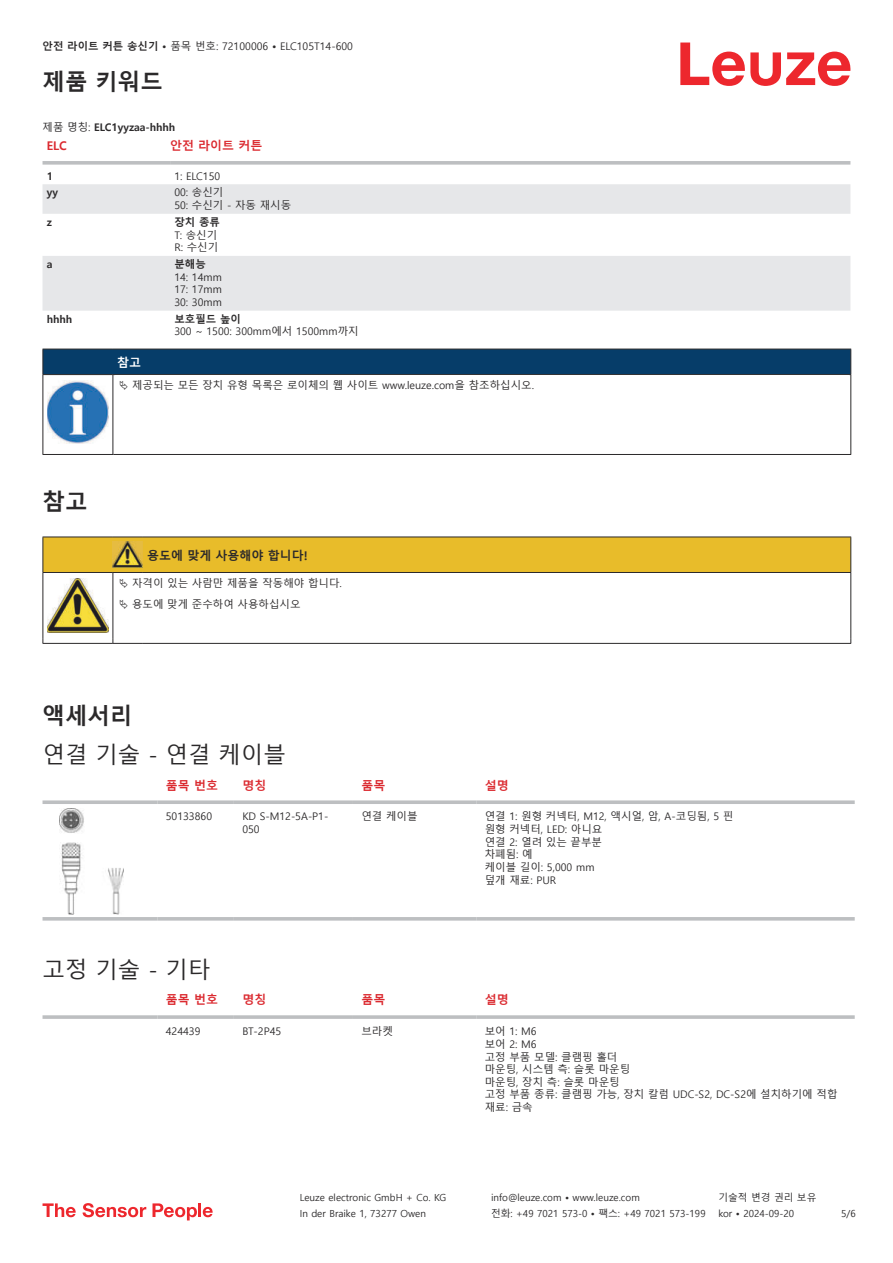
<style>
.page{position:relative;width:893px;height:1263px;background:#fff}
.page>*{position:absolute;margin:0;border:0;box-sizing:border-box;transform-origin:0 0}
.t1{font:22.5px "Malgun Gothic";color:#2b292a}
.t2{font:700 22.5px "Malgun Gothic";color:#2b292a}
.t3{font:700 12px "Malgun Gothic";color:#db2a30}
.t4{font:700 12px "Malgun Gothic";color:#2b292a}
.t5{font:700 12px "Malgun Gothic";color:#fff}
.t6{font:10.5px/12.6px "Malgun Gothic";color:#2b292a}
.t7{font:700 10.5px "Malgun Gothic";color:#2b292a}
.t8{font:9.75px "Malgun Gothic";color:#2b292a}
.s1{font-weight:700}
.s2{font-weight:400}
</style>
<div class="page">
<svg style="left:680px;top:43px;width:170px;height:43px"></svg>
<svg style="left:43px;top:184px;width:807px;height:127px;fill:#e6e7e9"></svg>
<svg style="left:43px;top:161px;width:127px;height:4px"></svg>
<svg style="left:170px;top:161px;width:680px;height:4px;background:#c3c5c7"></svg>
<svg style="left:43px;top:800px;width:114px;height:4px"></svg>
<svg style="left:157px;top:800px;width:77px;height:4px"></svg>
<svg style="left:234px;top:800px;width:119px;height:4px"></svg>
<svg style="left:353px;top:800px;width:123px;height:4px"></svg>
<svg style="left:476px;top:800px;width:379px;height:4px;background:#c4c6c7"></svg>
<svg style="left:43px;top:917px;width:114px;height:4px"></svg>
<svg style="left:157px;top:917px;width:77px;height:4px"></svg>
<svg style="left:234px;top:917px;width:119px;height:4px"></svg>
<svg style="left:353px;top:917px;width:123px;height:4px"></svg>
<svg style="left:476px;top:917px;width:379px;height:4px;background:#c3c5c7"></svg>
<img style="left:59px;top:808px;width:65px;height:106px">
<svg style="left:43px;top:1015px;width:114px;height:4px"></svg>
<hr style="left:157px;top:1015px;width:77px;height:4px;background:#c5c6c8">
<svg style="left:234px;top:1015px;width:119px;height:4px"></svg>
<svg style="left:353px;top:1015px;width:123px;height:4px"></svg>
<hr style="left:476px;top:1015px;width:379px;height:4px;background:#c5c6c8">
<svg style="left:43px;top:1203px;width:33px;height:14px"></svg>
<svg style="left:83px;top:1203px;width:63px;height:14px"></svg>
<svg style="left:153px;top:1203px;width:44px;height:17px"></svg>
<hr style="left:198px;top:1203px;width:3px;height:14px;background:#ed272d">
<svg style="left:203px;top:1207px;width:10px;height:10px"></svg>
<div style="left:43px;top:349px;width:808px;height:26px;background:#063d69"></div>
<hr style="left:113px;top:374px;width:738px;height:1px;background:#2b292a">
<hr style="left:43px;top:375px;width:1px;height:75px;background:#2b292a">
<hr style="left:113px;top:375px;width:1px;height:75px;background:#2b292a">
<hr style="left:850px;top:375px;width:1px;height:75px;background:#2b292a">
<hr style="left:43px;top:454px;width:70px;height:1px;background:#2b292a">
<hr style="left:113px;top:454px;width:738px;height:1px;background:#2b292a">
<img style="left:47px;top:381px;width:61px;height:63px">
<svg style="left:44px;top:614px;width:806px;height:29px"></svg>
<hr style="left:43px;top:573px;width:1px;height:66px;background:#2b292a">
<hr style="left:113px;top:573px;width:1px;height:66px;background:#2b292a">
<hr style="left:850px;top:573px;width:1px;height:66px;background:#2b292a">
<hr style="left:43px;top:643px;width:70px;height:1px;background:#2b292a">
<hr style="left:113px;top:643px;width:30px;height:1px;background:#2b292a">
<hr style="left:143px;top:643px;width:708px;height:1px;background:#2b292a">
<img style="left:47px;top:614px;width:61px;height:19px">
<svg style="left:43px;top:537px;width:808px;height:77px"></svg>
<p class="t6" style="left:43px;top:40px;width:312px"><span class="s1">안전 라이트 커튼 송신기 •</span> 품목 번호: 72100006 <span class="s1">•</span> ELC105T14-600</p>
<h1 class="t2" style="left:43px;top:69px;width:122px">제품 키워드</h1>
<p class="t7" style="left:43px;top:120px;width:134px"><span class="s2">제품 명칭:</span> ELC1yyzaa-hhhh</p>
<p class="t3" style="left:47px;top:139px;width:21px">ELC</p>
<p class="t3" style="left:170px;top:139px;width:94px">안전 라이트 커튼</p>
<p class="t7" style="left:47px;top:169px;width:8px">1</p>
<p class="t6" style="left:174px;top:170px;width:47px">1: ELC150</p>
<p class="t7" style="left:47px;top:186px;width:13px">yy</p>
<p class="t6" style="left:174px;top:187px;width:118px">00: 송신기<br>50: 수신기 - 자동 재시동</p>
<p class="t7" style="left:47px;top:216px;width:7px">z</p>
<p class="t7" style="left:174px;top:216px;width:47px">장치 종류</p>
<p class="t6" style="left:174px;top:229px;width:45px">T: 송신기<br>R: 수신기</p>
<p class="t7" style="left:47px;top:258px;width:7px">a</p>
<p class="t7" style="left:174px;top:258px;width:33px">분해능</p>
<p class="t6" style="left:174px;top:271px;width:49px;text-align:justify">14: 14mm 17: 17mm 30: 30mm</p>
<p class="t7" style="left:47px;top:313px;width:27px">hhhh</p>
<p class="t7" style="left:174px;top:313px;width:68px">보호필드 높이</p>
<p class="t6" style="left:174px;top:326px;width:186px">300 ~ 1500: 300mm에서 1500mm까지</p>
<p class="t5" style="left:117px;top:355px;width:25px">참고</p>
<p class="t6" style="left:132px;top:379px;width:403px">제공되는 모든 장치 유형 목록은 로이체의 웹 사이트 www.leuze.com을 참조하십시오.</p>
<h1 class="t2" style="left:43px;top:488px;width:46px">참고</h1>
<p class="t4" style="left:147px;top:548px;width:162px">용도에 맞게 사용해야 합니다!</p>
<p class="t6" style="left:132px;top:573px;width:211px;line-height:20.2px">자격이 있는 사람만 제품을 작동해야 합니다. 용도에 맞게 준수하여 사용하십시오</p>
<h1 class="t2" style="left:43px;top:703px;width:91px">액세서리</h1>
<h1 class="t1" style="left:43px;top:742px;width:245px">연결 기술 - 연결 케이블</h1>
<p class="t3" style="left:166px;top:778px;width:54px">품목 번호</p>
<p class="t3" style="left:242px;top:778px;width:25px">명칭</p>
<p class="t3" style="left:361px;top:778px;width:25px">품목</p>
<p class="t3" style="left:485px;top:778px;width:25px">설명</p>
<p class="t6" style="left:166px;top:811px;width:48px">50133860</p>
<p class="t6" style="left:242px;top:811px;width:88px">KD S-M12-5A-P1-<br>050</p>
<p class="t6" style="left:361px;top:811px;width:58px">연결 케이블</p>
<p class="t6" style="left:485px;top:811px;width:250px">연결 1: 원형 커넥터, M12, 액시얼, 암, A-코딩됨, 5 핀 원형 커넥터, LED: 아니요<br>연결 2: 열려 있는 끝부분<br>차폐됨: 예<br>케이블 길이: 5,000 mm<br>덮개 재료: PUR</p>
<h1 class="t1" style="left:43px;top:957px;width:169px">고정 기술 - 기타</h1>
<p class="t3" style="left:166px;top:993px;width:54px">품목 번호</p>
<p class="t3" style="left:242px;top:993px;width:25px">명칭</p>
<p class="t3" style="left:361px;top:993px;width:25px">품목</p>
<p class="t3" style="left:485px;top:993px;width:25px">설명</p>
<p class="t6" style="left:166px;top:1025px;width:36px">424439</p>
<p class="t6" style="left:242px;top:1025px;width:40px">BT-2P45</p>
<p class="t6" style="left:361px;top:1025px;width:33px">브라켓</p>
<p class="t6" style="left:485px;top:1025px;width:354px">보어 1: M6<br>보어 2: M6<br>고정 부품 모델: 클램핑 홀더<br>마운팅, 시스템 측: 슬롯 마운팅<br>마운팅, 장치 측: 슬롯 마운팅<br>고정 부품 종류: 클램핑 가능, 장치 칼럼 UDC-S2, DC-S2에 설치하기에 적합 재료: 금속</p>
<p class="t8" style="left:300px;top:1192px;width:148px">Leuze electronic GmbH + Co. KG</p>
<p class="t8" style="left:491px;top:1192px;width:150px">info@leuze.com • www.leuze.com</p>
<p class="t8" style="left:718px;top:1192px;width:100px">기술적 변경 권리 보유</p>
<p class="t8" style="left:300px;top:1208px;width:128px">In der Braike 1, 73277 Owen</p>
<p class="t8" style="left:491px;top:1208px;width:216px">전화: +49 7021 573-0 • 팩스: +49 7021 573-199</p>
<p class="t8" style="left:718px;top:1208px;width:77px">kor • 2024-09-20</p>
<p class="t8" style="left:841px;top:1208px;width:16px">5/6</p>
</div>
